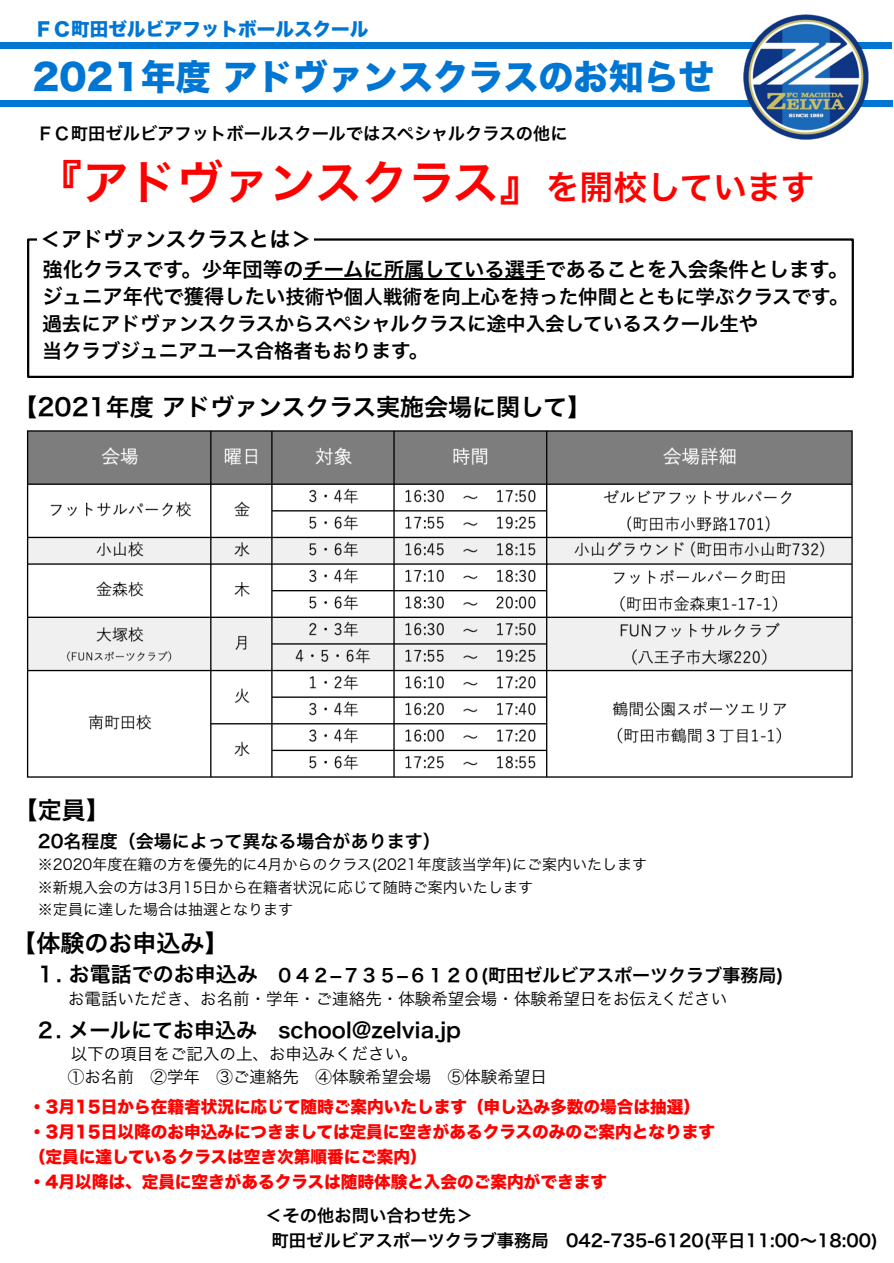
<style>
.page{position:relative;width:894px;height:1263px;background:#fff}
.page>*{position:absolute;margin:0;border:0;box-sizing:border-box;transform-origin:0 0}
.t1{font:46.65px "Hira Kaku Pro W6";color:#f00}
.t2{font:35.1px "Hira Kaku Std W8";color:#0076d4}
.t3{font:24px "Hira Kaku Pro W6";color:#000}
.t4{font:21px "Hira Kaku Pro W6";color:#000}
.t5{font:20.25px "Hira Kaku Pro W6";color:#000}
.t6{font:19.5px/27px "Hira Kaku Pro W6";color:#000}
.t7{font:18.6px "Hira Kaku Std W8";color:#0076d4}
.t8{font:18px "Hira Kaku Pro W6";color:#000}
.t9{font:17.25px "Hira Kaku Pro W6";color:#000}
.t10{font:16.65px/24.9px "Hira Kaku Std W8";color:#f00}
.t11{font:16.5px/22.5px "Hira Kaku Pro W3";color:#000}
.t12{font:15px/22.5px "Hira Kaku Pro W3";color:#000}
.s1{font-size:33.75px}
.s2{font-size:20.25px}
.s3{font-size:21px}
</style>
<div class="page">
<img style="left:26px;top:430px;width:827px;height:348px">
<div style="left:27px;top:238px;width:826px;height:140px;border:2px solid #000"></div>
<div style="left:37px;top:229px;width:276px;height:21px;background:#fff"></div>
<div style="left:0;top:100px;width:892px;height:7px;background:#0076d4"></div>
<div style="left:0;top:43px;width:890px;height:6px;background:#0076d4"></div>
<hr style="left:303px;top:278px;width:242px;height:1px;background:#000">
<img style="left:743px;top:15px;width:125px;height:125px">
<p class="t7" style="left:34px;top:19px;width:335px">ＦＣ町⽥ゼルビアフットボールスクール</p>
<h2 class="t2" style="left:32px;top:59px;width:682px">2021年度アドヴァンスクラスのお知らせ</h2>
<p class="t9" style="left:36px;top:125px;width:532px">ＦＣ町⽥ゼルビアフットボールスクールではスペシャルクラスの他に</p>
<h1 class="t1" style="left:36px;top:159px;width:780px">『アドヴァンスクラス』<span class="s1">を開校しています</span></h1>
<p class="t4" style="left:40px;top:229px;width:273px">＜アドヴァンスクラスとは＞</p>
<p class="t5" style="left:42px;top:259px;width:807px">強化クラスです。少年団等のチームに所属している選⼿であることを⼊会条件とします。</p>
<p class="t6" style="left:42px;top:283px;width:807px"><span class="s2">ジュニア年代で獲得したい</span>技術や個⼈戦術を向上⼼を持った仲間とともに学ぶクラスです。過去にアドヴァンスクラスからスペシャルクラスに途中⼊会しているスクール⽣や<br>当クラブジュニアユース合格者もおります。</p>
<h3 class="t3" style="left:13px;top:394px;width:579px">【2021年度アドヴァンスクラス実施会場に関して】</h3>
<h3 class="t3" style="left:14px;top:798px;width:98px">【定員】</h3>
<p class="t8" style="left:38px;top:832px;width:404px">20名程度（会場によって異なる場合があります）</p>
<p class="t12" style="left:38px;top:853px;width:610px">※2020年度在籍の⽅を優先的に4⽉からのクラス(2021年度該当学年)にご案内いたします※新規⼊会の⽅は3⽉15⽇から在籍者状況に応じて随時ご案内いたします<br>※定員に達した場合は抽選となります</p>
<h3 class="t3" style="left:12px;top:931px;width:218px">【体験のお申込み】</h3>
<p class="t8" style="left:35px;top:966px;width:749px"><span class="s3">１. お電話でのお申込み</span> ０４２-７３５-６１２０(町⽥ゼルビアスポーツクラブ事務局)</p>
<p class="t11" style="left:68px;top:987px;width:660px">お電話いただき、お名前・学年・ご連絡先・体験希望会場・体験希望⽇をお伝えください</p>
<p class="t4" style="left:35px;top:1019px;width:427px">２. メールにてお申込み school@zelvia.jp</p>
<p class="t11" style="left:68px;top:1043px;width:480px">以下の項⽬をご記⼊の上、お申込みください。<br>①お名前 ②学年 ③ご連絡先 ④体験希望会場 ⑤体験希望⽇</p>
<p class="t10" style="left:29px;top:1094px;width:687px">・3⽉15⽇から在籍者状況に応じて随時ご案内いたします（申し込み多数の場合は抽選）・3⽉15⽇以降のお申込みにつきましては定員に空きがあるクラスのみのご案内となります（定員に達しているクラスは空き次第順番にご案内）<br>・4⽉以降は、定員に空きがあるクラスは随時体験と⼊会のご案内ができます</p>
<p class="t9" style="left:265px;top:1207px;width:209px">＜その他お問い合わせ先＞</p>
<p class="t9" style="left:271px;top:1232px;width:608px">町⽥ゼルビアスポーツクラブ事務局 042-735-6120(平⽇11:00〜18:00)</p>
</div>
